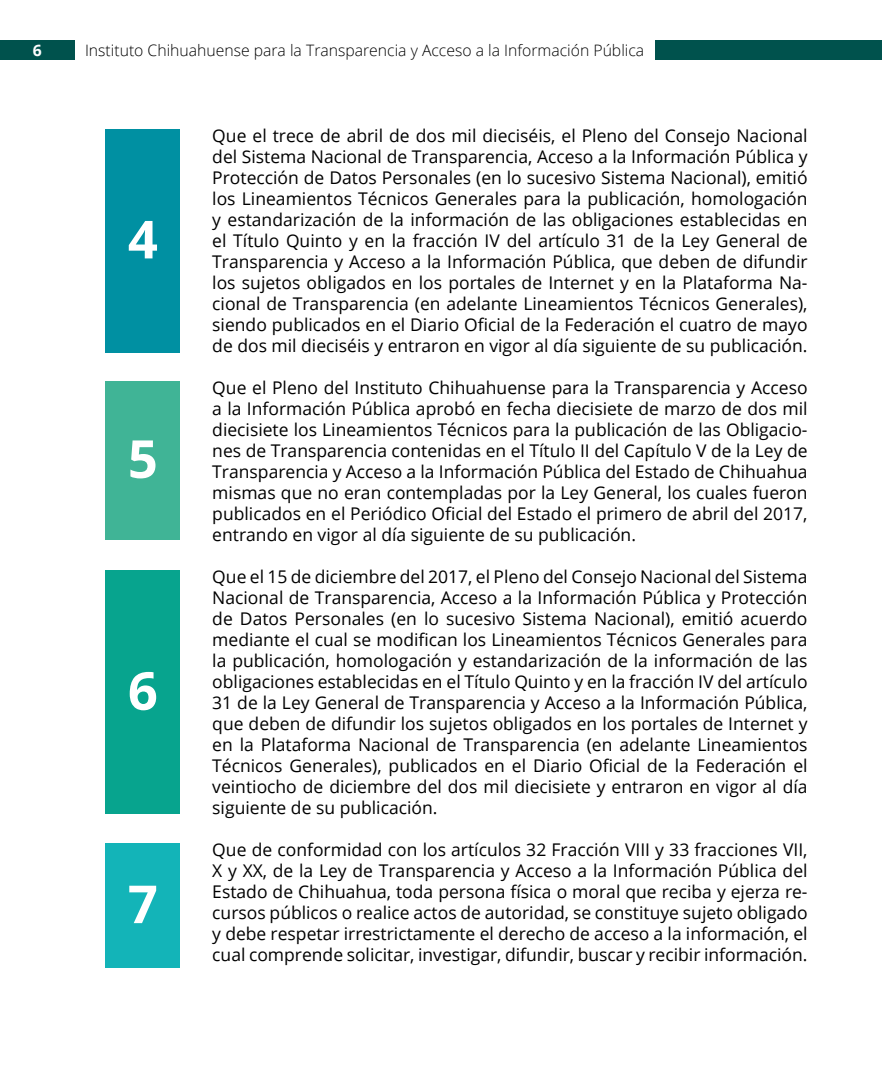
<style>
.page{position:relative;width:882px;height:1071px;background:#fff}
.page>*{position:absolute;margin:0;border:0;box-sizing:border-box;transform-origin:0 0}
.t1{font:700 52.5px "Open Sans";color:#fff}
.t2{font:17.5px/21px "Open Sans";color:#000;text-align:justify}
.t3{font:300 15.75px "Open Sans";color:#000}
.t4{font:700 15.75px "Open Sans";color:#fff}
</style>
<div class="page">
<div style="left:0;top:40px;width:74px;height:20px;background:#00524d"></div>
<div style="left:655px;top:40px;width:227px;height:20px;background:#00524d"></div>
<div style="left:106px;top:129px;width:74px;height:223px;background:#0090a2"></div>
<div style="left:106px;top:381px;width:74px;height:158px;background:#40b496"></div>
<div style="left:106px;top:843px;width:74px;height:124px;background:#13b4b8"></div>
<div style="left:106px;top:570px;width:74px;height:244px;background:#07a48e"></div>
<p class="t4" style="left:33px;top:39px;width:10px">6</p>
<p class="t3" style="left:85px;top:39px;width:561px">Instituto Chihuahuense para la Transparencia y Acceso a la Información Pública</p>
<h1 class="t1" style="left:128px;top:202px;width:31px">4</h1>
<h1 class="t1" style="left:128px;top:422px;width:31px">5</h1>
<h1 class="t1" style="left:128px;top:654px;width:31px">6</h1>
<h1 class="t1" style="left:128px;top:867px;width:31px">7</h1>
<p class="t2" style="left:212px;top:125px;width:597px">Que el trece de abril de dos mil dieciséis, el Pleno del Consejo Nacional del Sistema Nacional de Transparencia, Acceso a la Información Pública y Protección de Datos Personales (en lo sucesivo Sistema Nacional), emitió los Lineamientos Técnicos Generales para la publicación, homologación y estandarización de la información de las obligaciones establecidas en el Título Quinto y en la fracción IV del artículo 31 de la Ley General de Transparencia y Acceso a la Información Pública, que deben de difundir los sujetos obligados en los portales de Internet y en la Plataforma Na&shy;cional de Transparencia (en adelante Lineamientos Técnicos Generales), siendo publicados en el Diario Oficial de la Federación el cuatro de mayo de dos mil dieciséis y entraron en vigor al día siguiente de su publicación.</p>
<p class="t2" style="left:212px;top:377px;width:597px">Que el Pleno del Instituto Chihuahuense para la Transparencia y Acceso a la Información Pública aprobó en fecha diecisiete de marzo de dos mil diecisiete los Lineamientos Técnicos para la publicación de las Obligacio&shy;nes de Transparencia contenidas en el Título II del Capítulo V de la Ley de Transparencia y Acceso a la Información Pública del Estado de Chihuahua mismas que no eran contempladas por la Ley General, los cuales fueron publicados en el Periódico Oficial del Estado el primero de abril del 2017, entrando en vigor al día siguiente de su publicación.</p>
<p class="t2" style="left:212px;top:566px;width:597px">Que el 15 de diciembre del 2017, el Pleno del Consejo Nacional del Sistema Nacional de Transparencia, Acceso a la Información Pública y Protección de Datos Personales (en lo sucesivo Sistema Nacional), emitió acuerdo mediante el cual se modifican los Lineamientos Técnicos Generales para la publicación, homologación y estandarización de la información de las obligaciones establecidas en el Título Quinto y en la fracción IV del artículo 31 de la Ley General de Transparencia y Acceso a la Información Pública, que deben de difundir los sujetos obligados en los portales de Internet y en la Plataforma Nacional de Transparencia (en adelante Lineamientos Técnicos Generales), publicados en el Diario Oficial de la Federación el veintiocho de diciembre del dos mil diecisiete y entraron en vigor al día siguiente de su publicación.</p>
<p class="t2" style="left:212px;top:839px;width:597px">Que de conformidad con los artículos 32 Fracción VIII y 33 fracciones VII, X y XX, de la Ley de Transparencia y Acceso a la Información Pública del Estado de Chihuahua, toda persona física o moral que reciba y ejerza re&shy;cursos públicos o realice actos de autoridad, se constituye sujeto obligado y debe respetar irrestrictamente el derecho de acceso a la información, el cual comprende solicitar, investigar, difundir, buscar y recibir información.</p>
</div>
